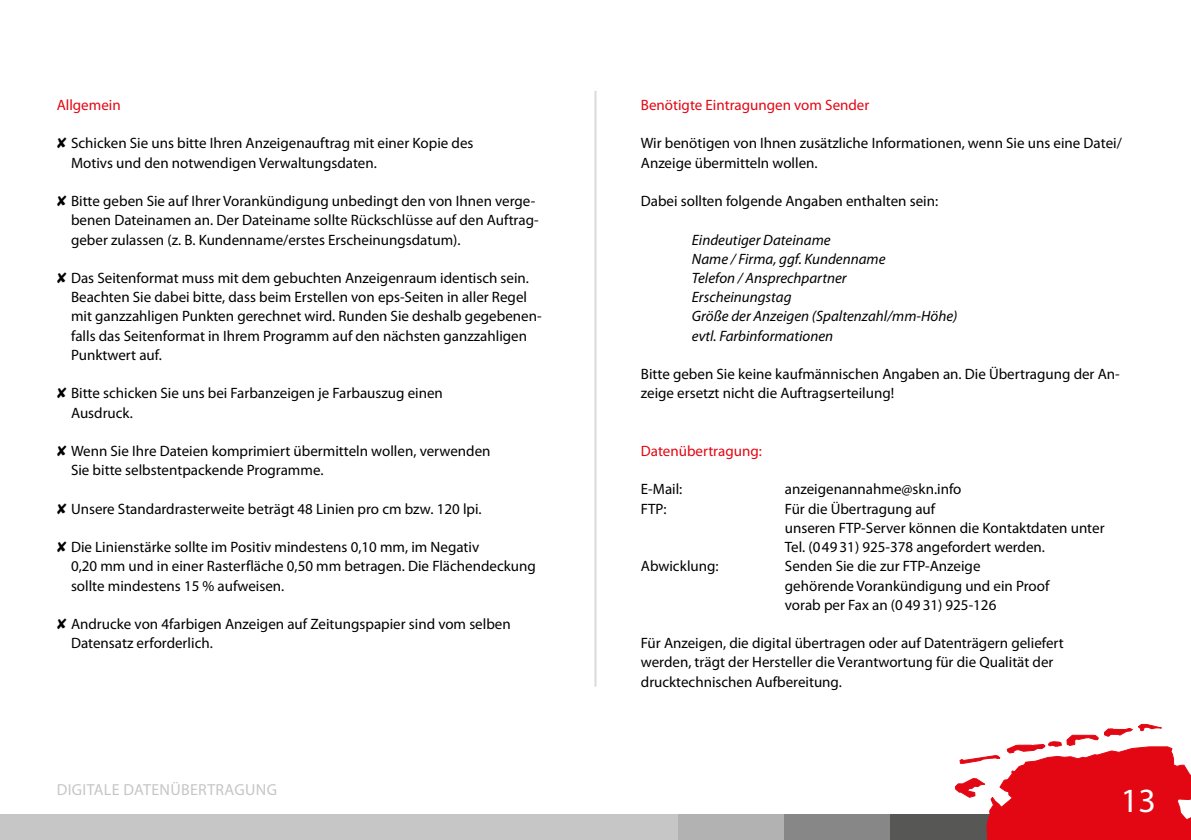
<style>
.page{position:relative;width:1191px;height:840px;background:#fff}
.page>*{position:absolute;margin:0;border:0;box-sizing:border-box;transform-origin:0 0}
.t1{font:34px "Myriad Pro";color:#fff}
.Seiteninhalt{font:16px "Myriad Pro";letter-spacing:.02em;color:#c6c6c6}
.GS{font:15px/19.2px "Myriad Pro";color:#000}
.GS-2{font:italic 15px "Myriad Pro";color:#000}
.GS-3{font:15px "Myriad Pro";color:#e30613}
</style>
<div class="page">
<div style="left:0;top:814px;width:678px;height:25px;background:#c6c6c6"></div>
<div style="left:890px;top:814px;width:106px;height:25px;background:#575756"></div>
<div style="left:784px;top:814px;width:106px;height:25px;background:#878787"></div>
<div style="left:678px;top:814px;width:106px;height:25px;background:#b3b2b2"></div>
<svg style="left:955px;top:723px;width:236px;height:116px"></svg>
<hr style="left:594px;top:91px;width:2px;height:595px;background:#dadada">
<p class="GS-3" style="left:57px;top:96px;width:65px">Allgemein</p>
<p class="GS" style="left:71px;top:133px;width:404px;text-indent:-14px">✘ Schicken Sie uns bitte Ihren Anzeigenauftrag mit einer Kopie des<br>Motivs und den notwendigen Verwaltungsdaten.</p>
<p class="GS" style="left:71px;top:191px;width:469px;text-indent:-14px">✘ Bitte geben Sie auf Ihrer Vorankündigung unbedingt den von Ihnen verge&shy;benen Dateinamen an. Der Dateiname sollte Rückschlüsse auf den Auftrag&shy;geber zulassen (z. B. Kundenname/erstes Erscheinungsdatum).</p>
<p class="GS" style="left:71px;top:268px;width:472px;text-indent:-14px">✘ Das Seitenformat muss mit dem gebuchten Anzeigenraum identisch sein.<br>Beachten Sie dabei bitte, dass beim Erstellen von eps-Seiten in aller Regel mit ganzzahligen Punkten gerechnet wird. Runden Sie deshalb gegebenen&shy;falls das Seitenformat in Ihrem Programm auf den nächsten ganzzahligen Punktwert auf.</p>
<p class="GS" style="left:71px;top:383px;width:373px;text-indent:-14px">✘ Bitte schicken Sie uns bei Farbanzeigen je Farbauszug einen<br>Ausdruck.</p>
<p class="GS" style="left:71px;top:441px;width:421px;text-indent:-14px">✘ Wenn Sie Ihre Dateien komprimiert übermitteln wollen, verwenden<br>Sie bitte selbstentpackende Programme.</p>
<p class="GS" style="left:57px;top:498px;width:426px">✘ Unsere Standardrasterweite beträgt 48 Linien pro cm bzw. 120 lpi.</p>
<p class="GS" style="left:71px;top:537px;width:466px;text-indent:-14px">✘ Die Linienstärke sollte im Positiv mindestens 0,10 mm, im Negativ<br>0,20 mm und in einer Rasterfläche 0,50 mm betragen. Die Flächendeckung sollte mindestens 15 % aufweisen.</p>
<p class="GS" style="left:71px;top:613px;width:441px;text-indent:-14px">✘ Andrucke von 4farbigen Anzeigen auf Zeitungspapier sind vom selben<br>Datensatz erforderlich.</p>
<p class="Seiteninhalt" style="left:57px;top:779px;width:222px">DIGITALE DATENÜBERTRAGUNG</p>
<p class="GS-3" style="left:641px;top:96px;width:230px">Benötigte Eintragungen vom Sender</p>
<p class="GS" style="left:641px;top:133px;width:482px">Wir benötigen von Ihnen zusätzliche Informationen, wenn Sie uns eine Datei/<br>Anzeige übermitteln wollen.</p>
<p class="GS" style="left:641px;top:191px;width:299px">Dabei sollten folgende Angaben enthalten sein:</p>
<p class="GS-2" style="left:692px;top:230px;width:140px">Eindeutiger Dateiname</p>
<p class="GS-2" style="left:692px;top:249px;width:195px">Name / Firma, ggf. Kundenname</p>
<p class="GS-2" style="left:692px;top:268px;width:156px">Telefon / Ansprechpartner</p>
<p class="GS-2" style="left:692px;top:288px;width:101px">Erscheinungstag</p>
<p class="GS-2" style="left:692px;top:307px;width:267px">Größe der Anzeigen (Spaltenzahl/mm-Höhe)</p>
<p class="GS-2" style="left:692px;top:326px;width:143px">evtl. Farbinformationen</p>
<p class="GS" style="left:641px;top:364px;width:480px">Bitte geben Sie keine kaufmännischen Angaben an. Die Übertragung der An&shy;zeige ersetzt nicht die Auftragserteilung!</p>
<p class="GS-3" style="left:641px;top:441px;width:122px">Datenübertragung:</p>
<p class="GS" style="left:641px;top:479px;width:43px">E-Mail:</p>
<p class="GS" style="left:785px;top:479px;width:178px">anzeigenannahme@skn.info</p>
<p class="GS" style="left:641px;top:498px;width:27px">FTP:</p>
<p class="GS" style="left:785px;top:498px;width:321px">Für die Übertragung auf<br>unseren FTP-Server können die Kontaktdaten unter<br>Tel. (049 31) 925-378 angefordert werden.</p>
<p class="GS" style="left:641px;top:556px;width:79px">Abwicklung:</p>
<p class="GS" style="left:785px;top:556px;width:266px">Senden Sie die zur FTP-Anzeige gehörende Vorankündigung und ein Proof vorab per Fax an (0 49 31) 925-126</p>
<p class="GS" style="left:641px;top:633px;width:424px">Für Anzeigen, die digital übertragen oder auf Datenträgern geliefert werden, trägt der Hersteller die Verantwortung für die Qualität der drucktechnischen Aufbereitung.</p>
<h1 class="t1" style="left:1121px;top:779px;width:36px">13</h1>
</div>
